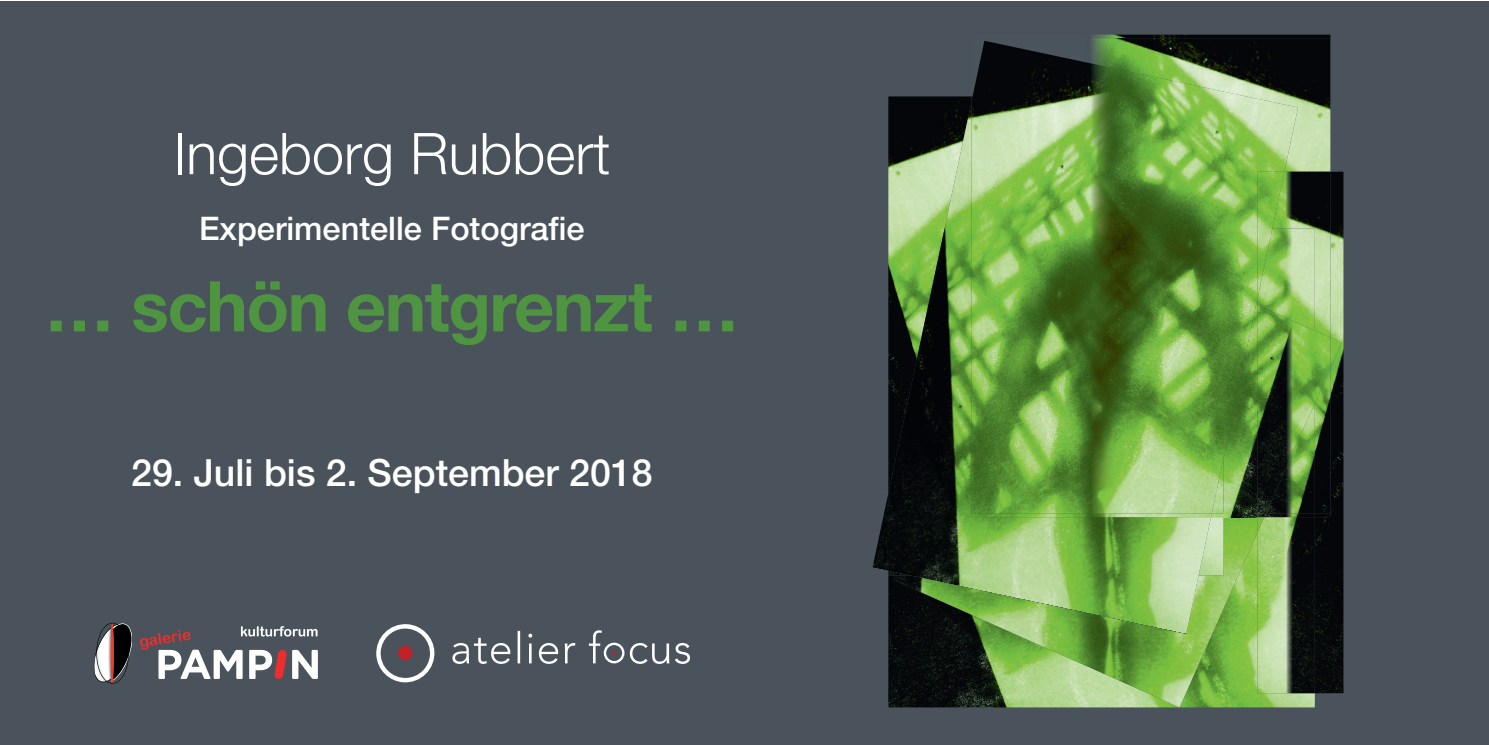
<style>
.page{position:relative;width:1489px;height:745px;background:#fff}
.page>*{position:absolute;margin:0;border:0;box-sizing:border-box;transform-origin:0 0}
.t1{font:700 70px "Helvetica Neue LT Std";letter-spacing:-.02em;color:#4e9441}
.t2{font:300 57.5px "Helvetica Neue LT Std";color:#fff}
.t3{font:500 37.5px "Helvetica Neue LT Std";color:#fff}
.t4{font:500 32.5px "Helvetica Neue LT Std";color:#fff}
</style>
<div class="page">
<div style="left:0;top:2px;width:1488px;height:742px;background:#4a535b"></div>
<img style="left:893px;top:517px;width:364px;height:190px">
<img style="left:872px;top:102px;width:338px;height:531px">
<img style="left:1093px;top:35px;width:237px;height:3px">
<img style="left:1223px;top:493px;width:34px;height:24px">
<svg style="left:1211px;top:513px;width:12px;height:4px"></svg>
<img style="left:971px;top:513px;width:240px;height:4px">
<img style="left:1091px;top:38px;width:239px;height:133px">
<img style="left:1216px;top:493px;width:7px;height:20px">
<img style="left:971px;top:41px;width:245px;height:472px">
<img style="left:1215px;top:90px;width:82px;height:403px">
<img style="left:1314px;top:171px;width:29px;height:521px">
<img style="left:1257px;top:532px;width:57px;height:160px">
<img style="left:1257px;top:337px;width:84px;height:195px">
<img style="left:1314px;top:513px;width:16px;height:4px">
<img style="left:1265px;top:513px;width:49px;height:4px">
<svg style="left:1257px;top:513px;width:8px;height:4px"></svg>
<img style="left:1284px;top:171px;width:46px;height:134px">
<img style="left:1257px;top:228px;width:57px;height:77px">
<img style="left:1257px;top:305px;width:73px;height:208px">
<img style="left:1257px;top:171px;width:27px;height:127px">
<svg style="left:93px;top:622px;width:39px;height:62px"></svg>
<svg style="left:140px;top:626px;width:178px;height:53px"></svg>
<svg style="left:452px;top:630px;width:238px;height:33px"></svg>
<div style="left:603px;top:642px;width:21px;height:21px;border:2px solid #fff;border-radius:50%"></div>
<svg style="left:376px;top:624px;width:59px;height:59px"></svg>
<h2 class="t2" style="left:173px;top:118px;width:438px">Ingeborg Rubbert</h2>
<p class="t4" style="left:199px;top:209px;width:387px">Experimentelle Fotografie</p>
<h1 class="t1" style="left:44px;top:263px;width:696px">… schön entgrenzt …</h1>
<p class="t3" style="left:131px;top:450px;width:523px">29. Juli bis 2. September 2018</p>
</div>
